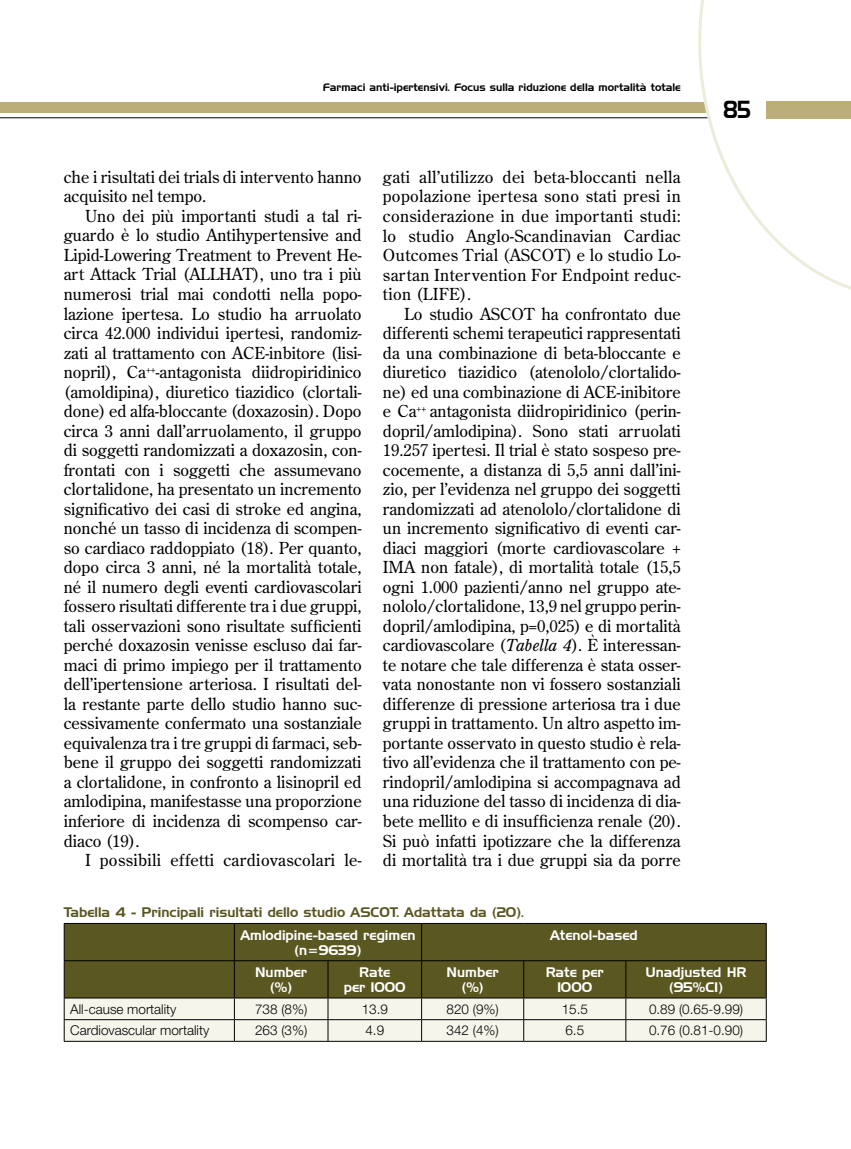
<style>
.page{position:relative;width:851px;height:1149px;background:#fff}
.page>*{position:absolute;margin:0;border:0;box-sizing:border-box;transform-origin:0 0}
.t1{font:24px "Handel Gothic BT";color:#000;scale:.8 1}
.t2{font:16.5px/19.5px "Century Old Style Std";color:#000;text-align:justify}
.t3{font:16.5px "Century Old Style Std";letter-spacing:.02em;color:#000}
.t4{font:300 13.5px "Helvetica Neue LT Std";color:#000}
.t5{font:13.5px/15px "Handel Gothic BT";color:#fff;text-align:center}
.t6{font:13.5px "Handel Gothic BT";color:#5a5721}
.t7{font:10.5px "Handel Gothic BT";color:#000}
.s1{font-style:italic}
</style>
<div class="page">
<hr style="left:0;top:117px;width:850px;height:1px;background:#000">
<div style="left:0;top:102px;width:850px;height:11px;background:#bbae78"></div>
<svg style="left:698px;top:0;width:152px;height:289px"></svg>
<div style="left:765px;top:101px;width:85px;height:17px;background:#bbae78"></div>
<div style="left:65px;top:923px;width:700px;height:74px;background:#5a5721"></div>
<hr style="left:64px;top:922px;width:170px;height:1px;background:#000">
<hr style="left:64px;top:923px;width:1px;height:37px;background:#000">
<hr style="left:234px;top:922px;width:94px;height:1px;background:#000">
<hr style="left:234px;top:923px;width:1px;height:37px;background:#000">
<hr style="left:328px;top:922px;width:93px;height:1px;background:#000">
<hr style="left:421px;top:922px;width:102px;height:1px;background:#000">
<hr style="left:421px;top:923px;width:1px;height:37px;background:#000">
<hr style="left:523px;top:922px;width:102px;height:1px;background:#000">
<hr style="left:625px;top:922px;width:141px;height:1px;background:#000">
<hr style="left:765px;top:923px;width:1px;height:37px;background:#000">
<hr style="left:64px;top:960px;width:170px;height:1px;background:#000">
<hr style="left:64px;top:960px;width:1px;height:37px;background:#000">
<hr style="left:234px;top:960px;width:94px;height:1px;background:#000">
<hr style="left:234px;top:960px;width:1px;height:37px;background:#000">
<hr style="left:328px;top:960px;width:93px;height:1px;background:#000">
<hr style="left:327px;top:960px;width:1px;height:37px;background:#000">
<hr style="left:421px;top:960px;width:102px;height:1px;background:#000">
<hr style="left:421px;top:960px;width:1px;height:37px;background:#000">
<hr style="left:523px;top:960px;width:102px;height:1px;background:#000">
<hr style="left:523px;top:960px;width:1px;height:37px;background:#000">
<hr style="left:625px;top:960px;width:141px;height:1px;background:#000">
<hr style="left:625px;top:960px;width:1px;height:37px;background:#000">
<hr style="left:765px;top:960px;width:1px;height:37px;background:#000">
<svg style="left:64px;top:997px;width:702px;height:43px;background:#e6e5dc"></svg>
<hr style="left:64px;top:1040px;width:170px;height:1px;background:#000">
<hr style="left:234px;top:1040px;width:94px;height:1px;background:#000">
<hr style="left:328px;top:1040px;width:93px;height:1px;background:#000">
<hr style="left:421px;top:1040px;width:102px;height:1px;background:#000">
<hr style="left:523px;top:1040px;width:102px;height:1px;background:#000">
<hr style="left:625px;top:1040px;width:141px;height:1px;background:#000">
<p class="t7" style="left:323px;top:81px;width:359px">Farmaci anti-ipertensivi. Focus sulla riduzione della mortalità totale</p>
<h1 class="t1" style="left:723px;top:95px;width:36px">85</h1>
<p class="t2" style="left:64px;top:167px;width:299px">che i risultati dei trials di intervento hanno acquisito nel tempo.</p>
<p class="t2" style="left:64px;top:206px;width:299px;text-indent:21px">Uno dei più importanti studi a tal ri&shy;guardo è lo studio Antihypertensive and Lipid-Lowering Treatment to Prevent He&shy;art Attack Trial (ALLHAT), uno tra i più numerosi trial mai condotti nella popo&shy;lazione ipertesa. Lo studio ha arruolato circa 42.000 individui ipertesi, randomiz&shy;zati al trattamento con ACE-inbitore (lisi&shy;nopril), Ca<sup>++</sup>-antagonista diidropiridinico (amoldipina), diuretico tiazidico (clortali&shy;done) ed alfa-bloccante (doxazosin). Dopo circa 3 anni dall’arruolamento, il gruppo di soggetti randomizzati a doxazosin, con&shy;frontati con i soggetti che assumevano clortalidone, ha presentato un incremento significativo dei casi di stroke ed angina, nonché un tasso di incidenza di scompen&shy;so cardiaco raddoppiato (18). Per quanto, dopo circa 3 anni, né la mortalità totale, né il numero degli eventi cardiovascolari fossero risultati differente tra i due gruppi, tali osservazioni sono risultate sufficienti perché doxazosin venisse escluso dai far&shy;maci di primo impiego per il trattamento dell’ipertensione arteriosa. I risultati del&shy;la restante parte dello studio hanno suc&shy;cessivamente confermato una sostanziale equivalenza tra i tre gruppi di farmaci, seb&shy;bene il gruppo dei soggetti randomizzati a clortalidone, in confronto a lisinopril ed amlodipina, manifestasse una proporzione inferiore di incidenza di scompenso car&shy;diaco (19).</p>
<p class="t3" style="left:85px;top:849px;width:278px">I possibili effetti cardiovascolari le-</p>
<p class="t2" style="left:383px;top:167px;width:299px">gati all’utilizzo dei beta-bloccanti nella popolazione ipertesa sono stati presi in considerazione in due importanti studi: lo studio Anglo-Scandinavian Cardiac Outcomes Trial (ASCOT) e lo studio Lo&shy;sartan Intervention For Endpoint reduc&shy;tion (LIFE).</p>
<p class="t2" style="left:383px;top:303px;width:299px;text-indent:21px">Lo studio ASCOT ha confrontato due differenti schemi terapeutici rappresentati da una combinazione di beta-bloccante e diuretico tiazidico (atenololo/clortalido&shy;ne) ed una combinazione di ACE-inibitore e Ca<sup>++</sup> antagonista diidropiridinico (perin&shy;dopril/amlodipina). Sono stati arruolati 19.257 ipertesi. Il trial è stato sospeso pre&shy;cocemente, a distanza di 5,5 anni dall’ini&shy;zio, per l’evidenza nel gruppo dei soggetti randomizzati ad atenololo/clortalidone di un incremento significativo di eventi car&shy;diaci maggiori (morte cardiovascolare + IMA non fatale), di mortalità totale (15,5 ogni 1.000 pazienti/anno nel gruppo ate&shy;nololo/clortalidone, 13,9 nel gruppo perin&shy;dopril/amlodipina, p=0,025) e di mortalità cardiovascolare (<span class="s1">Tabella 4</span>). È interessan&shy;te notare che tale differenza è stata osser&shy;vata nonostante non vi fossero sostanziali differenze di pressione arteriosa tra i due gruppi in trattamento. Un altro aspetto im&shy;portante osservato in questo studio è rela&shy;tivo all’evidenza che il trattamento con pe&shy;rindopril/amlodipina si accompagnava ad una riduzione del tasso di incidenza di dia&shy;bete mellito e di insufficienza renale (20).<br>Si può infatti ipotizzare che la differenza di mortalità tra i due gruppi sia da porre</p>
<p class="t6" style="left:64px;top:903px;width:461px">Tabella 4 - Principali risultati dello studio ASCOT. Adattata da (20).</p>
<p class="t5" style="left:240px;top:927px;width:177px">Amlodipine-based regimen (n=9639)</p>
<p class="t5" style="left:550px;top:927px;width:89px">Atenol-based</p>
<p class="t5" style="left:255px;top:964px;width:54px">Number (%)</p>
<p class="t5" style="left:344px;top:964px;width:63px">Rate<br>per 1000</p>
<p class="t5" style="left:446px;top:964px;width:54px">Number (%)</p>
<p class="t5" style="left:545px;top:964px;width:60px">Rate per<br>1000</p>
<p class="t5" style="left:645px;top:964px;width:103px">Unadjusted HR (95%CI)</p>
<p class="t4" style="left:70px;top:1000px;width:108px">All-cause mortality</p>
<p class="t4" style="left:255px;top:1000px;width:54px">738 (8%)</p>
<p class="t4" style="left:361px;top:1000px;width:28px">13.9</p>
<p class="t4" style="left:446px;top:1000px;width:54px">820 (9%)</p>
<p class="t4" style="left:561px;top:1000px;width:28px">15.5</p>
<p class="t4" style="left:649px;top:1000px;width:96px">0.89 (0.65-9.99)</p>
<p class="t4" style="left:70px;top:1021px;width:141px">Cardiovascular mortality</p>
<p class="t4" style="left:255px;top:1021px;width:54px">263 (3%)</p>
<p class="t4" style="left:365px;top:1021px;width:20px">4.9</p>
<p class="t4" style="left:446px;top:1021px;width:54px">342 (4%)</p>
<p class="t4" style="left:565px;top:1021px;width:20px">6.5</p>
<p class="t4" style="left:649px;top:1021px;width:96px">0.76 (0.81-0.90)</p>
</div>
